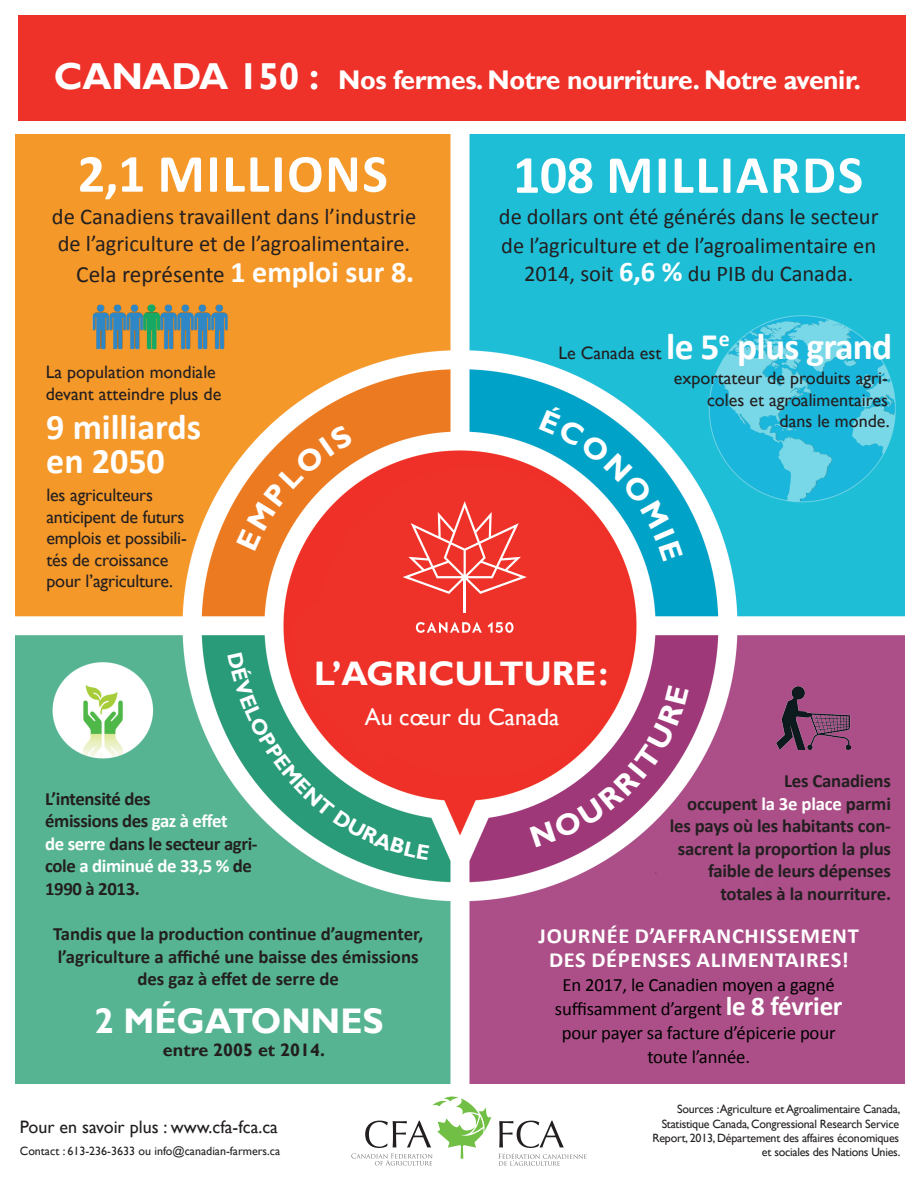
<style>
.page{position:relative;width:918px;height:1188px;background:#fff}
.page>*{position:absolute;margin:0;border:0;box-sizing:border-box;transform-origin:0 0}
.t1{font:700 54px "Calibri";letter-spacing:.03em;color:#fff}
.t2{font:700 37.5px "Calibri";letter-spacing:-.02em;color:#fff}
.t3{font:700 36px/34.5px "Calibri";color:#fff}
.t4{font:700 35.55px "Gill Sans";color:#fff}
.t5{font:700 34.05px "Gill Sans";color:#fff}
.t6{font:700 30px "Calibri";color:#fff}
.t7{font:700 27px "Gill Sans";letter-spacing:-.015em;color:#fff}
.t8{font:23.85px "Gill Sans";color:#fff}
.t9{font:23.25px "Calibri";color:#231f20}
.t10{font:22.5px/28.5px "Calibri";color:#231f20}
.t11{font:700 21.6px/24px "Calibri";letter-spacing:.03em;color:#fff;text-align:center;scale:1.04 1}
.t12{font:700 18.75px/22.5px "Calibri";letter-spacing:-.01em;color:#231f20;text-align:center}
.t13{font:18.75px/24px "Calibri";letter-spacing:-.01em;color:#000;text-align:center}
.t14{font:18px/21.6px "Gill Sans";color:#231f20}
.t15{font:700 18px "Gill Sans";color:#231f20}
.t16{font:12px/14.4px "Gill Sans";letter-spacing:-.02em;color:#231f20;text-align:right}
.t17{font:12px "Gill Sans";color:#231f20}
.s1{font-size:37.5px}
.s2{font-weight:700;font-size:28.5px;color:#fff}
.s3{font-family:"Gill Sans";font-weight:400;font-size:18px;color:#231f20}
.s4{color:#fff}
.s5{font-weight:700;font-size:27px;color:#fff}
</style>
<div class="page">
<div style="left:18px;top:15px;width:887px;height:105px;background:#ee3229"></div>
<img style="left:15px;top:135px;width:889px;height:948px">
<svg style="left:403px;top:501px;width:124px;height:93px;background:#f0524b"></svg>
<hr style="left:463px;top:578px;width:3px;height:35px;background:#fff">
<svg style="left:416px;top:622px;width:66px;height:11px"></svg>
<svg style="left:488px;top:622px;width:25px;height:11px"></svg>
<svg style="left:498px;top:1121px;width:89px;height:45px"></svg>
<svg style="left:351px;top:1096px;width:140px;height:69px"></svg>
<img style="left:777px;top:686px;width:73px;height:64px">
<img style="left:45px;top:652px;width:111px;height:125px">
<img style="left:706px;top:313px;width:199px;height:196px">
<img style="left:33px;top:295px;width:257px;height:56px">
<svg style="left:237px;top:424px;width:116px;height:127px"></svg>
<svg style="left:539px;top:404px;width:144px;height:157px"></svg>
<svg style="left:227px;top:652px;width:203px;height:208px"></svg>
<svg style="left:530px;top:685px;width:159px;height:163px"></svg>
<p class="t7" style="left:54px;top:63px;width:809px"><span class="s1">CANADA 150 :</span> Nos fermes. Notre nourriture. Notre avenir.</p>
<p class="t1" style="left:78px;top:139px;width:312px">2,1 MILLIONS</p>
<p class="t10" style="left:52px;top:203px;width:366px;line-height:27px">de Canadiens travaillent dans l’industrie de l’agriculture et de l’agroalimentaire.</p>
<p class="t9" style="left:76px;top:260px;width:150px">Cela représente</p>
<p class="t6" style="left:230px;top:253px;width:185px">1 emploi sur 8.</p>
<p class="t14" style="left:46px;top:361px;width:177px">La population mondiale devant atteindre plus de</p>
<p class="t3" style="left:46px;top:410px;width:156px">9 milliards en 2050</p>
<p class="t14" style="left:46px;top:485px;width:142px">les agriculteurs anticipent de futurs emplois et possibili&shy;tés de croissance pour l’agriculture.</p>
<p class="t1" style="left:513px;top:140px;width:352px">108 MILLIARDS</p>
<p class="t10" style="left:499px;top:203px;width:381px;text-align:center">de dollars ont été générés dans le secteur de l’agriculture et de l’agroalimentaire en<br>2014, soit <span class="s2">6,6 %</span> du PIB du Canada.</p>
<p class="t2" style="left:558px;top:322px;width:336px"><span class="s3">Le Canada est</span> le 5<sup>e</sup> plus grand</p>
<p class="t14" style="left:674px;top:367px;width:217px;text-align:right">exportateur de produits agri&shy;coles et agroalimentaires dans le monde.</p>
<p class="t12" style="left:45px;top:787px;width:214px;text-align:left">L’intensité des<br>émissions des <span class="s4">gaz à effet<br>de serre</span> dans le secteur agri&shy;cole <span class="s4">a diminué de 33,5 %</span> de<br>1990 à 2013.</p>
<p class="t5" style="left:314px;top:653px;width:295px">L’AGRICULTURE:</p>
<p class="t8" style="left:365px;top:703px;width:196px">Au cœur du Canada</p>
<p class="t12" style="left:670px;top:770px;width:223px;text-align:right">Les Canadiens<br>occupent <span class="s4">la 3e place</span> parmi les pays où les habitants con&shy;sacrent la proportion la plus faible de leurs dépenses totales à la nourriture.</p>
<p class="t12" style="left:53px;top:923px;width:372px">Tandis que la production continue d’augmenter, l’agriculture a affiché une baisse des émissions des gaz à effet de serre de</p>
<p class="t4" style="left:94px;top:999px;width:291px">2 MÉGATONNES</p>
<p class="t15" style="left:163px;top:1039px;width:164px">entre 2005 et 2014.</p>
<p class="t14" style="left:20px;top:1116px;width:260px">Pour en savoir plus : www.cfa-fca.ca</p>
<p class="t17" style="left:20px;top:1144px;width:262px">Contact : 613-236-3633 ou info@canadian-farmers.ca</p>
<p class="t11" style="left:539px;top:924px;width:309px">JOURNÉE D’AFFRANCHISSEMENT<br>DES DÉPENSES ALIMENTAIRES!</p>
<p class="t13" style="left:555px;top:973px;width:289px">En 2017, le Canadien moyen a gagné suffisamment d’argent <span class="s5">le 8 février</span></p>
<p class="t13" style="left:562px;top:1021px;width:275px">pour payer sa facture d’épicerie pour toute l’année.</p>
<p class="t16" style="left:652px;top:1102px;width:249px">Sources :Agriculture et Agroalimentaire Canada, Statistique Canada, Congressional Research Service Report, 2013, Département des affaires économiques et sociales des Nations Unies.</p>
</div>
